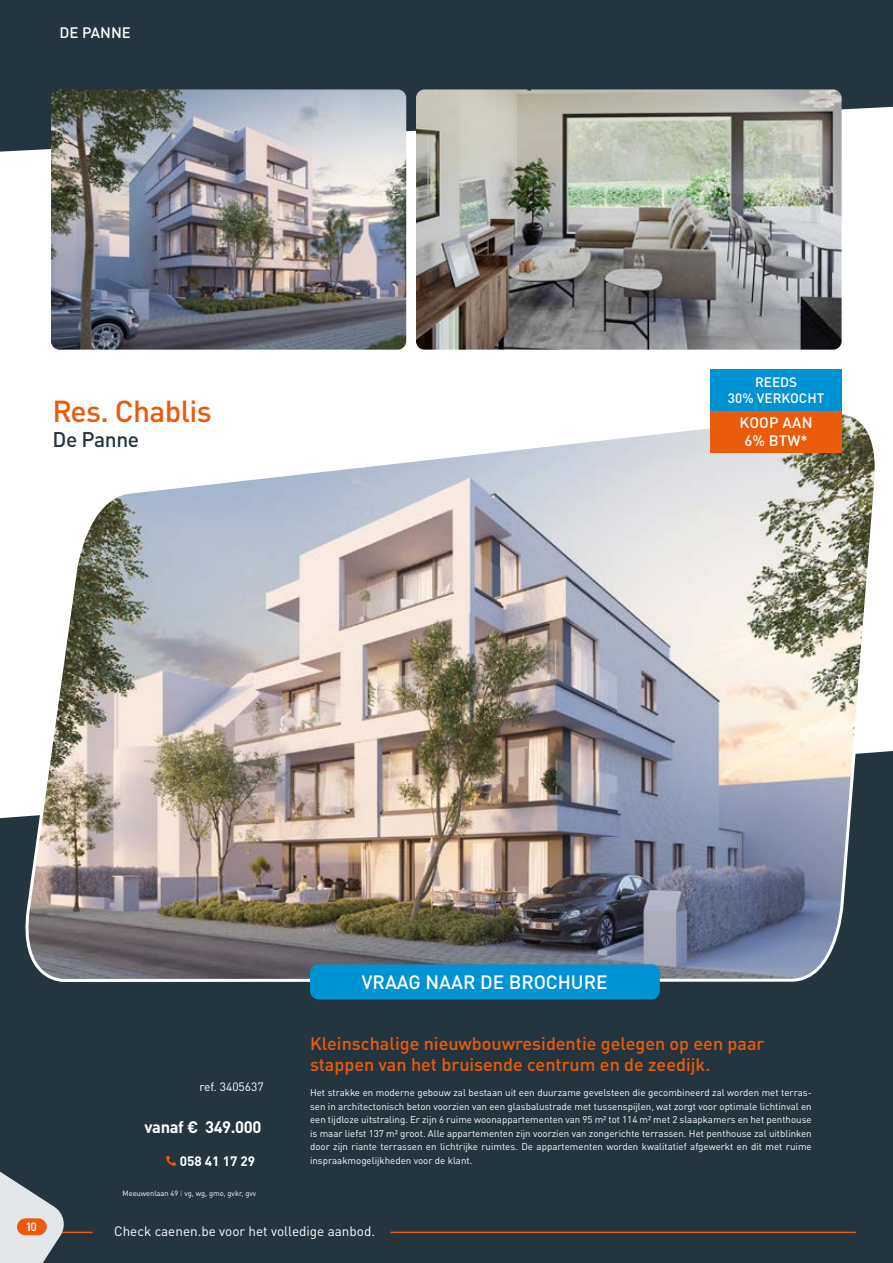
<style>
.page{position:relative;width:893px;height:1263px;background:#24353f}
.page>*{position:absolute;margin:0;border:0;box-sizing:border-box;transform-origin:0 0}
.t1{font:500 30px "DIN Pro";letter-spacing:-.02em;color:#ea5b0b}
.t2{font:500 21px "DIN Pro";letter-spacing:-.02em;color:#24353f}
.t3{font:500 19.05px "DIN Pro";color:#fff}
.t4{font:500 18px/21.6px "DIN Pro";color:#ea5b0b}
.t5{font:700 16.5px "DIN Pro";letter-spacing:-.02em;color:#fff}
.t6{font:500 15px/18px "DIN Pro";letter-spacing:.005em;color:#fff;text-align:center}
.t7{font:13.5px "DIN Pro";color:#fff}
.t8{font:500 13.5px/16.2px "DIN Pro";color:#fff;text-align:center}
.t9{font:700 13.5px "DIN Pro";color:#fff}
.t10{font:12px "DIN Pro";color:#fff}
.t11{font:500 12px "DIN Pro";color:#fff}
.t12{font:9.75px/13.5px "DIN Pro";color:#fff;text-align:justify}
.t13{font:7.5px "DIN Pro";color:#fff}
.s1{color:#f39154}
</style>
<div class="page">
<hr style="left:390px;top:1232px;width:466px;height:1px;background:#ea5b0b">
<hr style="left:61px;top:1232px;width:32px;height:1px;background:#ea5b0b">
<svg style="left:0;top:1171px;width:67px;height:92px"></svg>
<div style="left:17px;top:1218px;width:30px;height:17px;background:#ea5b0b;border-radius:9px"></div>
<svg style="left:166px;top:1156px;width:10px;height:10px"></svg>
<div style="left:0;top:107px;width:893px;height:711px;background:#fff"></div>
<img style="left:416px;top:89px;width:426px;height:261px">
<img style="left:51px;top:89px;width:355px;height:261px">
<img style="left:18px;top:408px;width:863px;height:574px">
<div style="left:310px;top:964px;width:350px;height:35px;background:#0093d3;border-radius:9px"></div>
<div style="left:711px;top:411px;width:131px;height:42px;background:#ea5b0b"></div>
<div style="left:711px;top:369px;width:131px;height:42px;background:#0093d3"></div>
<h3 class="t6" style="left:60px;top:22px;width:73px">DE PANNE</h3>
<h1 class="t1" style="left:52px;top:387px;width:161px">Res. Chablis</h1>
<h2 class="t2" style="left:52px;top:423px;width:88px">De Panne</h2>
<h3 class="t8" style="left:728px;top:372px;width:98px">REEDS<br>30% VERKOCHT</h3>
<h3 class="t6" style="left:739px;top:412px;width:75px">KOOP AAN<br>6% BTW*</h3>
<p class="t11" style="left:26px;top:1217px;width:13px">10</p>
<h3 class="t3" style="left:362px;top:966px;width:247px">VRAAG NAAR DE BROCHURE</h3>
<p class="t10" style="left:199px;top:1077px;width:66px">ref. 3405637</p>
<h3 class="t5" style="left:144px;top:1113px;width:119px">vanaf € 349.000</h3>
<h3 class="t9" style="left:180px;top:1149px;width:77px">058 41 17 29</h3>
<p class="t13" style="left:123px;top:1187px;width:135px">Meeuwenlaan 49 <span class="s1">|</span> vg, wg, gmo, gvkr, gvv</p>
<h3 class="t4" style="left:310px;top:1030px;width:456px">Kleinschalige nieuwbouwresidentie gelegen op een paar stappen van het bruisende centrum en de zeedijk.</h3>
<p class="t12" style="left:310px;top:1085px;width:503px">Het strakke en moderne gebouw zal bestaan uit een duurzame gevelsteen die gecombineerd zal worden met terras&shy;sen in architectonisch beton voorzien van een glasbalustrade met tussenspijlen, wat zorgt voor optimale lichtinval en een tijdloze uitstraling. Er zijn 6 ruime woonappartementen van 95 m² tot 114 m² met 2 slaapkamers en het penthouse is maar liefst 137 m² groot. Alle appartementen zijn voorzien van zongerichte terrassen. Het penthouse zal uitblinken door zijn riante terrassen en lichtrijke ruimtes. De appartementen worden kwalitatief afgewerkt en dit met ruime inspraakmogelijkheden voor de klant.</p>
<h3 class="t7" style="left:114px;top:1220px;width:262px">Check caenen.be voor het volledige aanbod.</h3>
</div>
